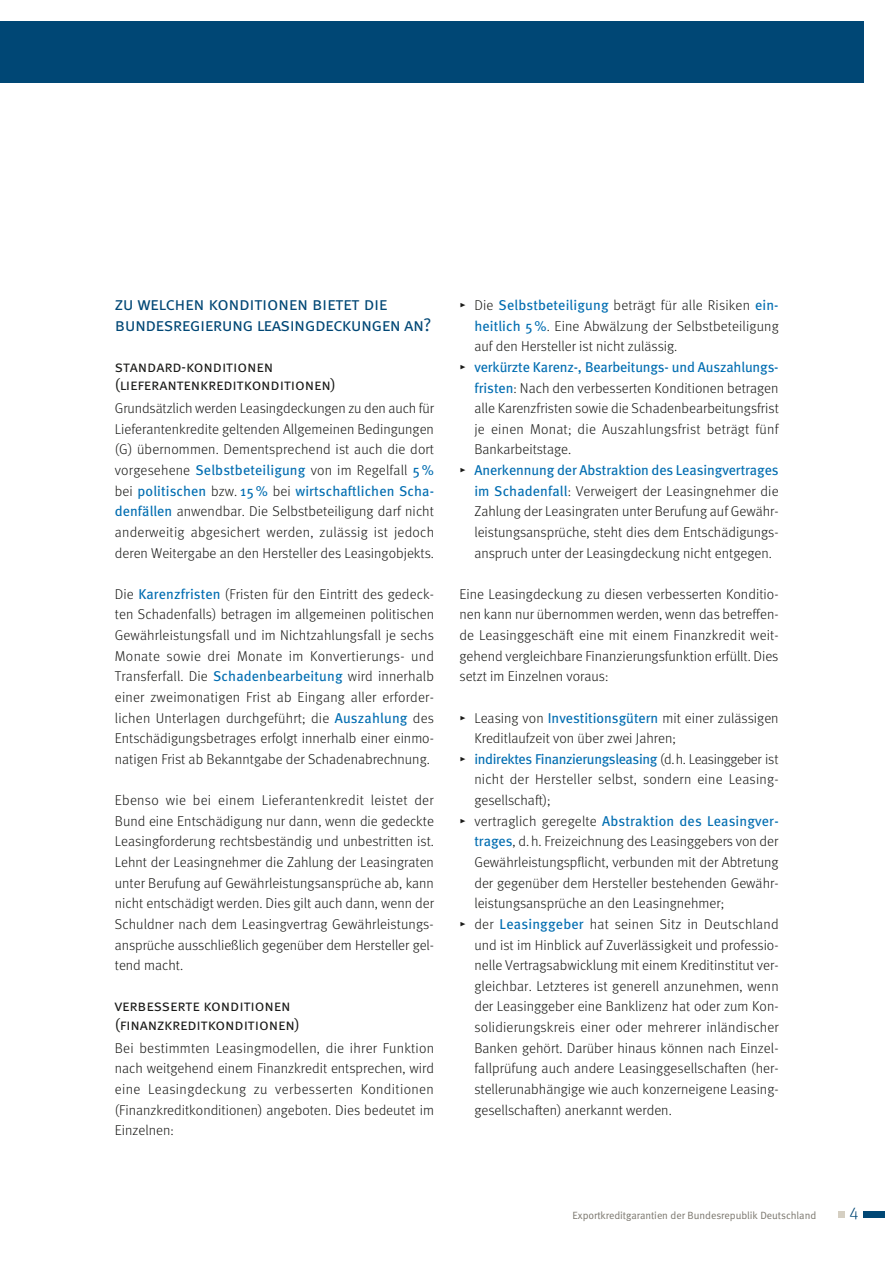
<style>
.page{position:relative;width:885px;height:1263px;background:#fff}
.page>*{position:absolute;margin:0;border:0;box-sizing:border-box;transform-origin:0 0}
.Merkbl_Head_1__EKG{font:18.3px "Meta Normal Caps";letter-spacing:-.035em;color:#004775}
.t1{font:17.25px "Meta Light LF";color:#004775}
.Merkbl_Head_2{font:15.75px/18.3px "Meta Normal Caps";letter-spacing:-.01em;color:#1a1a18}
.Merkbl_Fließtext-201{font:300 14.25px/20.7px "Meta";color:#1a1a18;text-align:justify}
.Merkbl_Fließ_Aufzähl{font:300 14.25px/20.7px "Meta";color:#1a1a18;text-align:justify}
.t2{font:10.5px "Meta Normal";letter-spacing:-.005em;color:#7a766d}
.s1{font-weight:400;color:#006db1}
.s2{font-family:"Meta Light Expert";font-weight:400}
</style>
<div class="page">
<div style="left:863px;top:1211px;width:21px;height:7px;background:#004775"></div>
<div style="left:837px;top:1211px;width:7px;height:7px;background:#d5cfc2"></div>
<div style="left:0;top:21px;width:863px;height:62px;background:#004775"></div>
<p class="Merkbl_Head_1__EKG" style="left:115px;top:293px;width:274px">zu welchen konditionen bietet die</p>
<p class="Merkbl_Head_1__EKG" style="left:115px;top:314px;width:318px">bundesregierung leasingdeckungen an?</p>
<p class="Merkbl_Head_2" style="left:115px;top:357px;width:222px">standard-konditionen (lieferantenkreditkonditionen)</p>
<p class="Merkbl_Fließtext-201" style="left:115px;top:398px;width:321px">Grundsätzlich werden Leasingdeckungen zu den auch für Lieferantenkredite geltenden Allgemeinen Bedingungen (G) übernommen. Dementsprechend ist auch die dort vorgesehene <span class="s1">Selbstbeteiligung</span> von im Regelfall <span class="s1">5 % </span>bei <span class="s1">politischen</span> bzw. <span class="s1">15%</span> bei <span class="s1">wirtschaftlichen Scha&shy;denfällen</span> anwendbar. Die Selbstbeteiligung darf nicht anderweitig abgesichert werden, zulässig ist jedoch deren Weitergabe an den Hersteller des Leasingobjekts.</p>
<p class="Merkbl_Fließtext-201" style="left:115px;top:583px;width:321px">Die <span class="s1">Karenzfristen</span> (Fristen für den Eintritt des gedeck&shy;ten Schadenfalls) betragen im allgemeinen politischen Gewährleistungsfall und im Nichtzahlungsfall je sechs Monate sowie drei Monate im Konvertierungs- und Transferfall. Die <span class="s1">Schadenbearbeitung</span> wird innerhalb einer zweimonatigen Frist ab Eingang aller erforder&shy;lichen Unterlagen durchgeführt; die <span class="s1">Auszahlung</span> des Entschädigungsbetrages erfolgt innerhalb einer einmo&shy;natigen Frist ab Bekanntgabe der Schadenabrechnung.</p>
<p class="Merkbl_Fließtext-201" style="left:115px;top:790px;width:321px">Ebenso wie bei einem Lieferantenkredit leistet der Bund eine Entschädigung nur dann, wenn die gedeckte Leasingforderung rechtsbeständig und unbestritten ist.<br>Lehnt der Leasingnehmer die Zahlung der Leasingraten unter Berufung auf Gewährleistungsansprüche ab, kann nicht entschädigt werden. Dies gilt auch dann, wenn der Schuldner nach dem Leasingvertrag Gewährleistungs&shy;ansprüche ausschließlich gegenüber dem Hersteller gel&shy;tend macht.</p>
<p class="Merkbl_Head_2" style="left:115px;top:996px;width:186px">verbesserte konditionen (finanzkreditkonditionen)</p>
<p class="Merkbl_Fließtext-201" style="left:115px;top:1037px;width:321px">Bei bestimmten Leasingmodellen, die ihrer Funktion nach weitgehend einem Finanzkredit entsprechen, wird eine Leasingdeckung zu verbesserten Konditionen (Finanzkreditkonditionen) angeboten. Dies bedeutet im Einzelnen:</p>
<p class="Merkbl_Fließ_Aufzähl" style="left:474px;top:295px;width:306px;text-indent:-15px"><span class="s2">@</span> Die <span class="s1">Selbstbeteiligung</span> beträgt für alle Risiken <span class="s1">ein&shy;heitlich 5 %</span>. Eine Abwälzung der Selbstbeteiligung auf den Hersteller ist nicht zulässig.</p>
<p class="Merkbl_Fließ_Aufzähl" style="left:474px;top:356px;width:306px;text-indent:-15px"><span class="s2">@</span> <span class="s1">verkürzte Karenz-, Bearbeitungs- und Auszahlungs&shy;fristen</span>: Nach den verbesserten Konditionen betragen alle Karenzfristen sowie die Schadenbearbeitungsfrist je einen Monat; die Auszahlungsfrist beträgt fünf Bankarbeitstage.</p>
<p class="Merkbl_Fließ_Aufzähl" style="left:474px;top:460px;width:306px;text-indent:-15px"><span class="s2">@</span> <span class="s1">Anerkennung der Abstraktion des Leasingvertrages im Schadenfall</span>: Verweigert der Leasingnehmer die Zahlung der Leasingraten unter Berufung auf Gewähr&shy;leistungsansprüche, steht dies dem Entschädigungs&shy;anspruch unter der Leasingdeckung nicht entgegen.</p>
<p class="Merkbl_Fließtext-201" style="left:459px;top:583px;width:321px">Eine Leasingdeckung zu diesen verbesserten Konditio&shy;nen kann nur übernommen werden, wenn das betreffen&shy;de Leasinggeschäft eine mit einem Finanzkredit weit&shy;gehend vergleichbare Finanzierungsfunktion erfüllt. Dies setzt im Einzelnen voraus:</p>
<p class="Merkbl_Fließ_Aufzähl" style="left:474px;top:707px;width:306px;text-indent:-15px"><span class="s2">@</span> Leasing von <span class="s1">Investitionsgütern</span> mit einer zulässigen<br>Kreditlaufzeit von über zwei Jahren;</p>
<p class="Merkbl_Fließ_Aufzähl" style="left:474px;top:748px;width:306px;text-indent:-15px"><span class="s2">@</span> <span class="s1">indirektes Finanzierungsleasing</span> (d.h. Leasinggeber ist nicht der Hersteller selbst, sondern eine Leasing&shy;gesellschaft);</p>
<p class="Merkbl_Fließ_Aufzähl" style="left:474px;top:810px;width:306px;text-indent:-15px"><span class="s2">@</span> vertraglich geregelte <span class="s1">Abstraktion des Leasingver&shy;trages</span>, d.h. Freizeichnung des Leasinggebers von der Gewährleistungspflicht, verbunden mit der Abtretung der gegenüber dem Hersteller bestehenden Gewähr&shy;leistungsansprüche an den Leasingnehmer;</p>
<p class="Merkbl_Fließ_Aufzähl" style="left:474px;top:913px;width:306px;text-indent:-15px"><span class="s2">@</span> der <span class="s1">Leasinggeber</span> hat seinen Sitz in Deutschland und ist im Hinblick auf Zuverlässigkeit und professio&shy;nelle Vertragsabwicklung mit einem Kreditinstitut ver&shy;gleichbar. Letzteres ist generell anzunehmen, wenn der Leasinggeber eine Banklizenz hat oder zum Kon&shy;solidierungskreis einer oder mehrerer inländischer Banken gehört. Darüber hinaus können nach Einzel&shy;fallprüfung auch andere Leasinggesellschaften (her&shy;stellerunabhängige wie auch konzerneigene Leasing&shy;gesellschaften) anerkannt werden.</p>
<p class="t2" style="left:572px;top:1209px;width:245px">Exportkreditgarantien der Bundesrepublik Deutschland</p>
<p class="t1" style="left:849px;top:1203px;width:11px">4</p>
</div>
